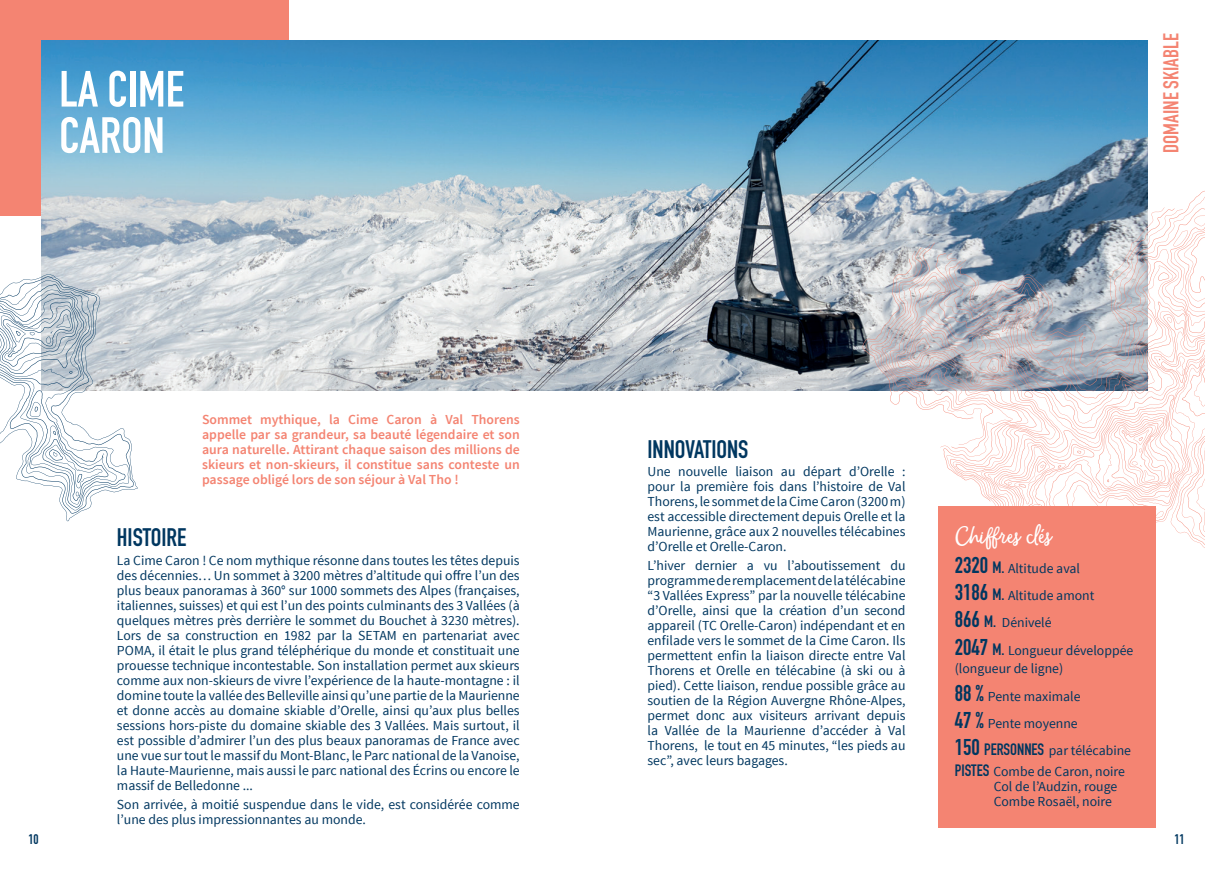
<style>
.page{position:relative;width:1205px;height:869px;background:#fff}
.page>*{position:absolute;margin:0;border:0;box-sizing:border-box;transform-origin:0 0}
.t1{font:700 50px/46.2px "DIN Condensed";color:#fff}
.t2{font:700 25px "DIN Condensed";color:#003760}
.t3{font:25px "Money Penny Script";letter-spacing:-.005em;color:#fff}
.t4{font:700 21.25px "DIN Condensed";color:#f48472}
.t5{font:13.75px/15px "Source Sans Pro";color:#003760}
.t6{font:600 13.75px/15px "Source Sans Pro";color:#f48472;text-align:justify}
.t7{font:700 13.75px "DIN Condensed";color:#003760}
.s1{font-family:"DIN Condensed";font-weight:700;font-size:22.5px}
.s2{font-family:"DIN Condensed";font-weight:700;font-size:16.25px}
</style>
<div class="page">
<div style="left:938px;top:506px;width:217px;height:321px;background:#f48472"></div>
<div style="left:0;top:0;width:289px;height:215px;background:#f48472"></div>
<img style="left:41px;top:40px;width:1106px;height:350px">
<svg style="left:0;top:274px;width:138px;height:247px"></svg>
<svg style="left:870px;top:191px;width:335px;height:200px;background:#9dadbb"></svg>
<svg style="left:875px;top:197px;width:330px;height:194px;background:#a0aebc"></svg>
<svg style="left:885px;top:212px;width:320px;height:179px"></svg>
<svg style="left:893px;top:265px;width:312px;height:283px"></svg>
<svg style="left:896px;top:272px;width:309px;height:251px"></svg>
<svg style="left:898px;top:311px;width:307px;height:227px"></svg>
<svg style="left:901px;top:314px;width:304px;height:221px"></svg>
<svg style="left:910px;top:317px;width:295px;height:215px"></svg>
<svg style="left:912px;top:337px;width:293px;height:192px"></svg>
<svg style="left:918px;top:343px;width:267px;height:182px"></svg>
<svg style="left:972px;top:207px;width:207px;height:315px"></svg>
<h1 class="t1" style="left:59px;top:66px;width:126px">LA CIME<br>CARON</h1>
<p class="t6" style="left:202px;top:412px;width:319px">Sommet mythique, la Cime Caron à Val Thorens appelle par sa grandeur, sa beauté légendaire et son aura naturelle. Attirant chaque saison des millions de skieurs et non-skieurs, il constitue sans conteste un passage obligé lors de son séjour à Val Tho !</p>
<h2 class="t2" style="left:117px;top:520px;width:71px">HISTOIRE</h2>
<p class="t5" style="left:117px;top:552px;width:404px;text-align:justify">La Cime Caron ! Ce nom mythique résonne dans toutes les têtes depuis des décennies… Un sommet à 3200 mètres d’altitude qui offre l’un des plus beaux panoramas à 360° sur 1000 sommets des Alpes (françaises, italiennes, suisses) et qui est l’un des points culminants des 3 Vallées (à quelques mètres près derrière le sommet du Bouchet à 3230 mètres).<br>Lors de sa construction en 1982 par la SETAM en partenariat avec POMA, il était le plus grand téléphérique du monde et constituait une prouesse technique incontestable. Son installation permet aux skieurs comme aux non-skieurs de vivre l’expérience de la haute-montagne : il domine toute la vallée des Belleville ainsi qu’une partie de la Maurienne et donne accès au domaine skiable d’Orelle, ainsi qu’aux plus belles sessions hors-piste du domaine skiable des 3 Vallées. Mais surtout, il est possible d’admirer l’un des plus beaux panoramas de France avec une vue sur tout le massif du Mont-Blanc, le Parc national de la Vanoise, la Haute-Maurienne, mais aussi le parc national des Écrins ou encore le massif de Belledonne ...</p>
<p class="t5" style="left:117px;top:796px;width:404px">Son arrivée, à moitié suspendue dans le vide, est considérée comme l’une des plus impressionnantes au monde.</p>
<h3 class="t4" style="left:1157px;top:153px;width:121px;rotate:-90deg">DOMAINE SKIABLE</h3>
<h2 class="t2" style="left:647px;top:432px;width:102px">INNOVATIONS</h2>
<p class="t5" style="left:647px;top:464px;width:259px;text-align:justify">Une nouvelle liaison au départ d’Orelle : pour la première fois dans l’histoire de Val Thorens, le sommet de la Cime Caron (3200 m) est accessible directement depuis Orelle et la Maurienne, grâce aux 2 nouvelles télécabines d’Orelle et Orelle-Caron.</p>
<p class="t5" style="left:647px;top:557px;width:259px;text-align:justify">L’hiver dernier a vu l’aboutissement du programme de remplacement de la télécabine “3 Vallées Express” par la nouvelle télécabine d’Orelle, ainsi que la création d’un second appareil (TC Orelle-Caron) indépendant et en enfilade vers le sommet de la Cime Caron. Ils permettent enfin la liaison directe entre Val Thorens et Orelle en télécabine (à ski ou à pied). Cette liaison, rendue possible grâce au soutien de la Région Auvergne Rhône-Alpes, permet donc aux visiteurs arrivant depuis la Vallée de la Maurienne d’accéder à Val Thorens, le tout en 45 minutes, “les pieds au sec”, avec leurs bagages.</p>
<h2 class="t3" style="left:955px;top:519px;width:97px">Chiffres clés</h2>
<p class="t5" style="left:955px;top:554px;width:180px;line-height:27.2px"><span class="s1">2320</span> <span class="s2">M.</span> Altitude aval<br><span class="s1">3186</span> <span class="s2">M.</span> Altitude amont<br><span class="s1">866</span> <span class="s2">M.</span> Dénivelé<br><span class="s1">2047</span> <span class="s2">M.</span> Longueur développée</p>
<p class="t5" style="left:955px;top:655px;width:178px;line-height:27.2px">(longueur de ligne)<br><span class="s1">88 %</span> Pente maximale<br><span class="s1">47 %</span> Pente moyenne<br><span class="s1">150</span> <span class="s2">PERSONNES</span> par télécabine</p>
<p class="t5" style="left:993px;top:764px;width:133px;text-indent:-39px"><span class="s2">PISTES</span> Combe de Caron, noire<br>Col de l’Audzin, rouge<br>Combe Rosaël, noire</p>
<p class="t7" style="left:28px;top:829px;width:12px">10</p>
<p class="t7" style="left:1174px;top:829px;width:12px">11</p>
</div>
